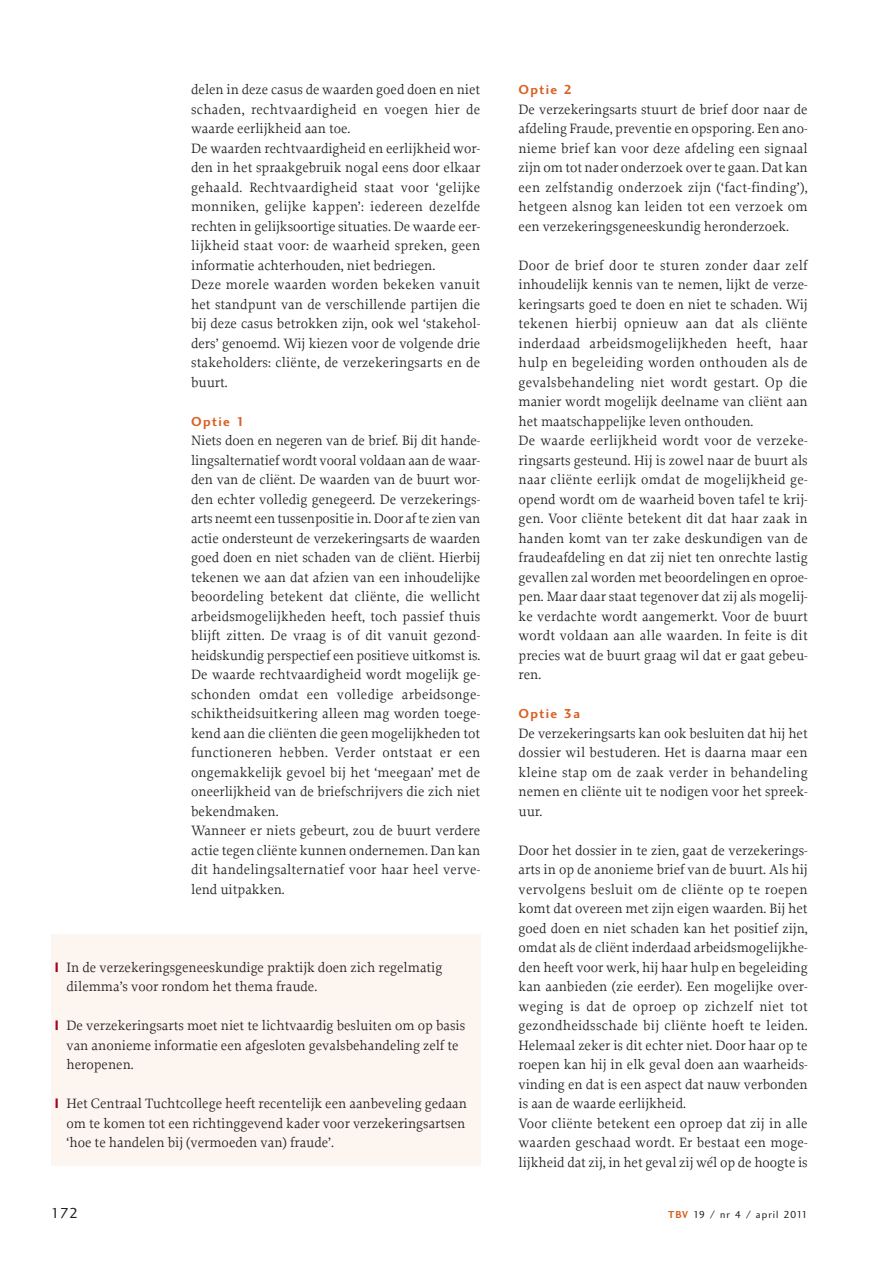
<style>
.page{position:relative;width:893px;height:1263px;background:#fff}
.page>*{position:absolute;margin:0;border:0;box-sizing:border-box;transform-origin:0 0}
.t1{font:15px "Charlotte Sans Book Plain";color:#231f20}
.t2{font:14.25px/19.5px "Proforma";color:#231f20}
.t3{font:13.5px "Charlotte Sans Bold Plain";letter-spacing:.1em;color:#da6023}
.t4{font:10.5px "Charlotte Sans Book Plain";letter-spacing:.1em;color:#231f20}
.s1{font-family:"Charlotte Sans Bold Plain";color:#a1032a}
.s2{font-family:"Charlotte Sans Bold Plain";color:#da6023}
</style>
<div class="page">
<div style="left:51px;top:934px;width:429px;height:231px;background:#fdf5ef"></div>
<p class="t2" style="left:191px;top:81px;width:291px">delen in deze casus de waarden goed doen en niet schaden, rechtvaardigheid en voegen hier de waarde eerlijkheid aan toe.<br>De waarden rechtvaardigheid en eerlijkheid wor&shy;den in het spraakgebruik nogal eens door elkaar gehaald. Rechtvaardigheid staat voor ‘gelijke monniken, gelijke kappen’: iedereen dezelfde rechten in gelijksoortige situaties. De waarde eer&shy;lijkheid staat voor: de waarheid spreken, geen informatie achterhouden, niet bedriegen.<br>Deze morele waarden worden bekeken vanuit het standpunt van de verschillende partijen die bij deze casus betrokken zijn, ook wel ‘stakehol&shy;ders’ genoemd. Wij kiezen voor de volgende drie stakeholders: cliënte, de verzekeringsarts en de buurt.</p>
<p class="t3" style="left:191px;top:416px;width:55px">Optie 1</p>
<p class="t2" style="left:191px;top:432px;width:291px">Niets doen en negeren van de brief. Bij dit hande&shy;lingsalternatief wordt vooral voldaan aan de waar&shy;den van de cliënt. De waarden van de buurt wor&shy;den echter volledig genegeerd. De verzekerings&shy;arts neemt een tussenpositie in. Door af te zien van actie ondersteunt de verzekeringsarts de waarden goed doen en niet schaden van de cliënt. Hierbij tekenen we aan dat afzien van een inhoudelijke beoordeling betekent dat cliënte, die wellicht arbeidsmogelijkheden heeft, toch passief thuis blijft zitten. De vraag is of dit vanuit gezond&shy;heidskundig perspectief een positieve uitkomst is.<br>De waarde rechtvaardigheid wordt mogelijk ge&shy;schonden omdat een volledige arbeidsonge&shy;schiktheidsuitkering alleen mag worden toege&shy;kend aan die cliënten die geen mogelijkheden tot functioneren hebben. Verder ontstaat er een ongemakkelijk gevoel bij het ‘meegaan’ met de oneerlijkheid van de briefschrijvers die zich niet bekendmaken.<br>Wanneer er niets gebeurt, zou de buurt verdere actie tegen cliënte kunnen ondernemen. Dan kan dit handelingsalternatief voor haar heel verve&shy;lend uitpakken.</p>
<p class="t2" style="left:67px;top:959px;width:377px;text-indent:-13px"><span class="s1">|</span> In de verzekeringsgeneeskundige praktijk doen zich regelmatig dilemma’s voor rondom het thema fraude.</p>
<p class="t2" style="left:67px;top:1017px;width:400px;text-indent:-13px"><span class="s1">|</span> De verzekeringsarts moet niet te lichtvaardig besluiten om op basis van anonieme informatie een afgesloten gevalsbehandeling zelf te heropenen.</p>
<p class="t2" style="left:67px;top:1095px;width:402px;text-align:justify;text-indent:-13px"><span class="s1">|</span> Het Centraal Tuchtcollege heeft recentelijk een aanbeveling gedaan om te komen tot een richtinggevend kader voor verzekeringsartsen ‘hoe te handelen bij (vermoeden van) fraude’.</p>
<p class="t3" style="left:519px;top:85px;width:55px">Optie 2</p>
<p class="t2" style="left:519px;top:101px;width:291px;text-align:justify">De verzekeringsarts stuurt de brief door naar de afdeling Fraude, preventie en opsporing. Een ano&shy;nieme brief kan voor deze afdeling een signaal zijn om tot nader onderzoek over te gaan. Dat kan een zelfstandig onderzoek zijn (‘fact-finding’), hetgeen alsnog kan leiden tot een verzoek om een verzekeringsgeneeskundig heronderzoek.</p>
<p class="t2" style="left:519px;top:257px;width:291px">Door de brief door te sturen zonder daar zelf inhoudelijk kennis van te nemen, lijkt de verze&shy;keringsarts goed te doen en niet te schaden. Wij tekenen hierbij opnieuw aan dat als cliënte inderdaad arbeidsmogelijkheden heeft, haar hulp en begeleiding worden onthouden als de gevalsbehandeling niet wordt gestart. Op die manier wordt mogelijk deelname van cliënt aan het maatschappelijke leven onthouden.<br>De waarde eerlijkheid wordt voor de verzeke&shy;ringsarts gesteund. Hij is zowel naar de buurt als naar cliënte eerlijk omdat de mogelijkheid ge&shy;opend wordt om de waarheid boven tafel te krij&shy;gen. Voor cliënte betekent dit dat haar zaak in handen komt van ter zake deskundigen van de fraudeafdeling en dat zij niet ten onrechte lastig gevallen zal worden met beoordelingen en oproe&shy;pen. Maar daar staat tegenover dat zij als mogelij&shy;ke verdachte wordt aangemerkt. Voor de buurt wordt voldaan aan alle waarden. In feite is dit precies wat de buurt graag wil dat er gaat gebeu&shy;ren.</p>
<p class="t3" style="left:519px;top:709px;width:63px">Optie 3a</p>
<p class="t2" style="left:519px;top:725px;width:291px;text-align:justify">De verzekeringsarts kan ook besluiten dat hij het dossier wil bestuderen. Het is daarna maar een kleine stap om de zaak verder in behandeling nemen en cliënte uit te nodigen voor het spreek&shy;uur.</p>
<p class="t2" style="left:519px;top:842px;width:291px">Door het dossier in te zien, gaat de verzekerings&shy;arts in op de anonieme brief van de buurt. Als hij vervolgens besluit om de cliënte op te roepen komt dat overeen met zijn eigen waarden. Bij het goed doen en niet schaden kan het positief zijn, omdat als de cliënt inderdaad arbeidsmogelijkhe&shy;den heeft voor werk, hij haar hulp en begeleiding kan aanbieden (zie eerder). Een mogelijke over&shy;weging is dat de oproep op zichzelf niet tot gezondheidsschade bij cliënte hoeft te leiden.<br>Helemaal zeker is dit echter niet. Door haar op te roepen kan hij in elk geval doen aan waarheids&shy;vinding en dat is een aspect dat nauw verbonden is aan de waarde eerlijkheid.<br>Voor cliënte betekent een oproep dat zij in alle waarden geschaad wordt. Er bestaat een moge&shy;lijkheid dat zij, in het geval zij wél op de hoogte is</p>
<p class="t1" style="left:51px;top:1207px;width:29px">172</p>
<p class="t4" style="left:668px;top:1210px;width:141px"><span class="s2">TBV</span> 19 / nr 4 / april 2011</p>
</div>
